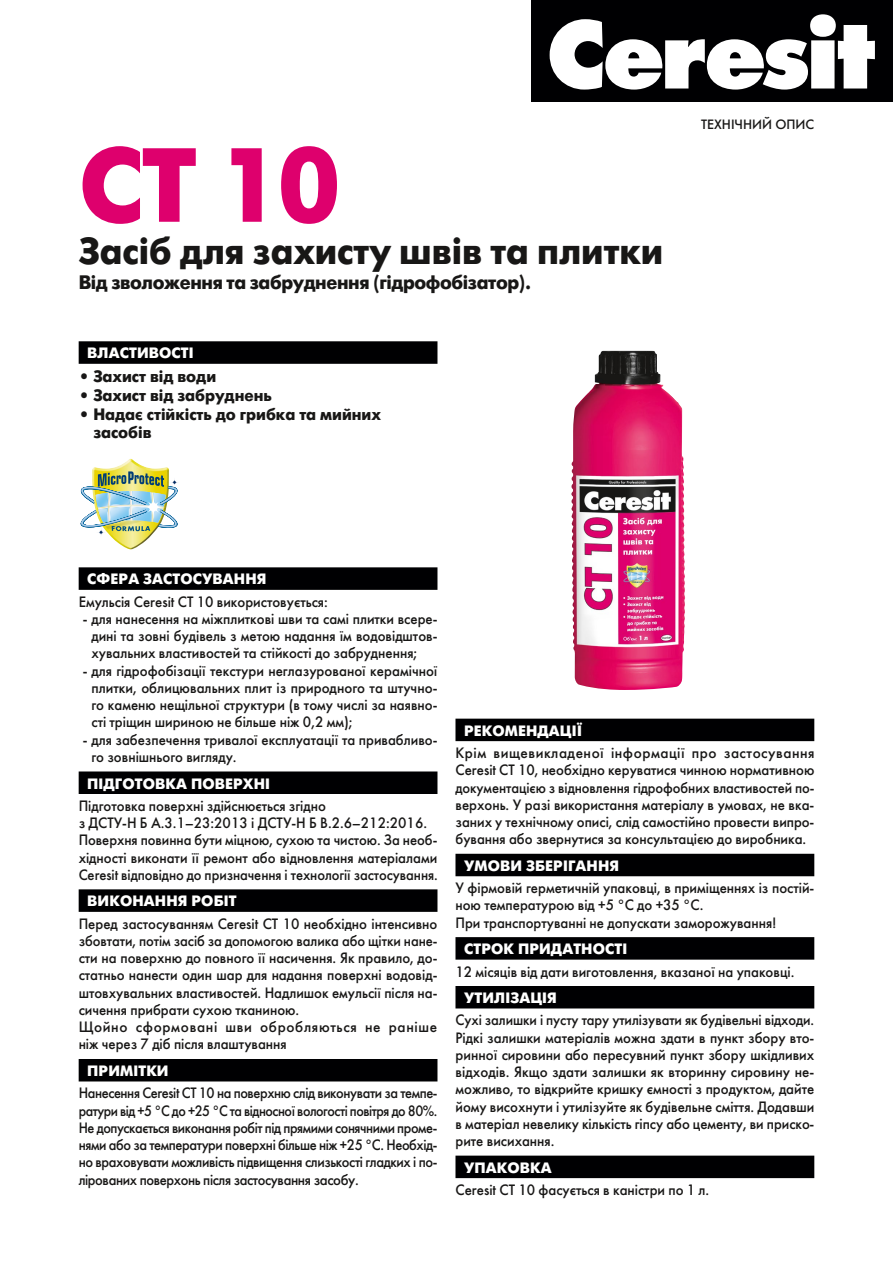
<style>
.page{position:relative;width:893px;height:1263px;background:#fff}
.page>*{position:absolute;margin:0;border:0;box-sizing:border-box;transform-origin:0 0}
.t1{font:700 105px "Futura Futuris";color:#de006d}
.t2{font:700 37.5px "Futura Futuris";color:#181716;scale:.95 1}
.t3{font:700 19.5px "Futura Futuris";letter-spacing:-.02em;color:#181716;scale:.95 1}
.t4{font:700 16.5px/18.8px "Futura Futuris";color:#181716;scale:.95 1}
.t5{font:15px/17.2px "Futura Futuris";color:#181716;scale:.95 1}
.t6{font:15px/17.2px "Futura Futuris";color:#181716;text-align:justify;scale:.93 1}
.t7{font:15px/17.2px "Futura Futuris";color:#181716;text-align:justify;scale:.94 1}
.t8{font:15px/17.2px "Futura Futuris";color:#181716;text-align:justify}
.t9{font:700 15px "Futura Futuris";letter-spacing:.01em;color:#fff}
.t10{font:13.5px "Futura Futuris";color:#181716}
</style>
<div class="page">
<div style="left:531px;top:0;width:362px;height:101px;background:#000002"></div>
<svg style="left:550px;top:14px;width:325px;height:76px"></svg>
<div style="left:79px;top:341px;width:358px;height:23px;background:#000002"></div>
<div style="left:79px;top:567px;width:358px;height:23px;background:#000002"></div>
<div style="left:79px;top:771px;width:358px;height:23px;background:#000002"></div>
<div style="left:79px;top:889px;width:358px;height:23px;background:#000002"></div>
<div style="left:79px;top:1059px;width:358px;height:22px;background:#000002"></div>
<img style="left:80px;top:459px;width:98px;height:90px">
<div style="left:455px;top:719px;width:359px;height:22px;background:#000002"></div>
<div style="left:455px;top:854px;width:359px;height:22px;background:#000002"></div>
<div style="left:455px;top:937px;width:359px;height:23px;background:#000002"></div>
<div style="left:455px;top:986px;width:359px;height:22px;background:#000002"></div>
<div style="left:455px;top:1155px;width:359px;height:23px;background:#000002"></div>
<img style="left:571px;top:351px;width:114px;height:339px">
<h1 class="t1" style="left:79px;top:123px;width:263px">CT 10</h1>
<h2 class="t2" style="left:79px;top:228px;width:617px">Засіб для захисту швів та плитки</h2>
<h3 class="t3" style="left:79px;top:271px;width:478px">Від зволоження та забруднення (гідрофобізатор).</h3>
<p class="t9" style="left:87px;top:344px;width:108px">ВЛАСТИВОСТІ</p>
<p class="t4" style="left:79px;top:367px;width:146px">• Захист від води</p>
<p class="t4" style="left:79px;top:386px;width:205px">• Захист від забруднень</p>
<p class="t4" style="left:93px;top:405px;width:304px;text-indent:-15px">• Надає стійкість до грибка та мийних засобів</p>
<p class="t10" style="left:701px;top:116px;width:115px">ТЕХНІЧНИЙ ОПИС</p>
<p class="t9" style="left:87px;top:570px;width:181px">СФЕРА ЗАСТОСУВАННЯ</p>
<p class="t5" style="left:79px;top:593px;width:264px">Емульсія Ceresit СТ 10 використовується:</p>
<p class="t5" style="left:91px;top:610px;width:366px;text-align:justify;text-indent:-9px">- для нанесення на міжплиткові шви та самі плитки всере&shy;дині та зовні будівель з метою надання їм водовідштов&shy;хувальних властивостей та стійкості до забруднення;</p>
<p class="t5" style="left:91px;top:662px;width:366px;text-align:justify;text-indent:-9px">- для гідрофобізації текстури неглазурованої керамічної плитки, облицювальних плит із природного та штучно&shy;го каменю нещільної структури (в тому числі за наявно&shy;сті тріщин шириною не більше ніж 0,2 мм);</p>
<p class="t5" style="left:91px;top:731px;width:366px;text-indent:-9px">- для забезпечення тривалої експлуатації та привабливо&shy;го зовнішнього вигляду.</p>
<p class="t9" style="left:87px;top:774px;width:184px">ПІДГОТОВКА ПОВЕРХНІ</p>
<p class="t5" style="left:79px;top:797px;width:379px">Підготовка поверхні здійснюється згідно<br>з ДСТУ-Н Б А.3.1–23:2013 і ДСТУ-Н Б В.2.6–212:2016.<br>Поверхня повинна бути міцною, сухою та чистою. За необ&shy;хідності виконати її ремонт або відновлення матеріалами Ceresit відповідно до призначення і технології застосування.</p>
<p class="t9" style="left:87px;top:892px;width:151px">ВИКОНАННЯ РОБІТ</p>
<p class="t5" style="left:79px;top:915px;width:379px">Перед застосуванням Ceresit СТ 10 необхідно інтенсивно збовтати, потім засіб за допомогою валика або щітки нане&shy;сти на поверхню до повного її насичення. Як правило, до&shy;статньо нанести один шар для надання поверхні водовід&shy;штовхувальних властивостей. Надлишок емульсії після на&shy;сичення прибрати сухою тканиною.<br>Щойно сформовані шви обробляються не раніше ніж через 7 діб після влаштування</p>
<p class="t9" style="left:87px;top:1062px;width:83px">ПРИМІТКИ</p>
<p class="t7" style="left:79px;top:1085px;width:383px">Нанесення Ceresit СТ 10 на поверхню слід виконувати за темпе&shy;ратури від +5 °C до +25 °C та відносної вологості повітря до 80%.<br>Не допускається виконання робіт під прямими сонячними проме&shy;нями або за температури поверхні більше ніж +25 °С. Необхід&shy;но враховувати можливість підвищення слизькості гладких і по&shy;лірованих поверхонь після застосування засобу.</p>
<p class="t9" style="left:464px;top:721px;width:120px">РЕКОМЕНДАЦІЇ</p>
<p class="t8" style="left:455px;top:744px;width:361px">Крім вищевикладеної інформації про застосування Ceresit СТ 10, необхідно керуватися чинною нормативною документацією з відновлення гідрофобних властивостей по&shy;верхонь. У разі використання матеріалу в умовах, не вка&shy;заних у технічному описі, слід самостійно провести випро&shy;бування або звернутися за консультацією до виробника.</p>
<p class="t9" style="left:464px;top:857px;width:157px">УМОВИ ЗБЕРІГАННЯ</p>
<p class="t5" style="left:455px;top:879px;width:379px">У фірмовій герметичній упаковці, в приміщеннях із постій&shy;ною температурою від +5 °C до +35 °C.<br>При транспортуванні не допускати заморожування!</p>
<p class="t9" style="left:464px;top:940px;width:165px">СТРОК ПРИДАТНОСТІ</p>
<p class="t5" style="left:455px;top:963px;width:358px">12 місяців від дати виготовлення, вказаної на упаковці.</p>
<p class="t9" style="left:464px;top:989px;width:94px">УТИЛІЗАЦІЯ</p>
<p class="t6" style="left:455px;top:1012px;width:387px">Сухі залишки і пусту тару утилізувати як будівельні відходи.<br>Рідкі залишки матеріалів можна здати в пункт збору вто&shy;ринної сировини або пересувний пункт збору шкідливих відходів. Якщо здати залишки як вторинну сировину не&shy;можливо, то відкрийте кришку ємності з продуктом, дайте йому висохнути і утилізуйте як будівельне сміття. Додавши в матеріал невелику кількість гіпсу або цементу, ви приско&shy;рите висихання.</p>
<p class="t9" style="left:464px;top:1158px;width:89px">УПАКОВКА</p>
<p class="t5" style="left:455px;top:1181px;width:269px">Ceresit СТ 10 фасується в каністри по 1 л.</p>
</div>
